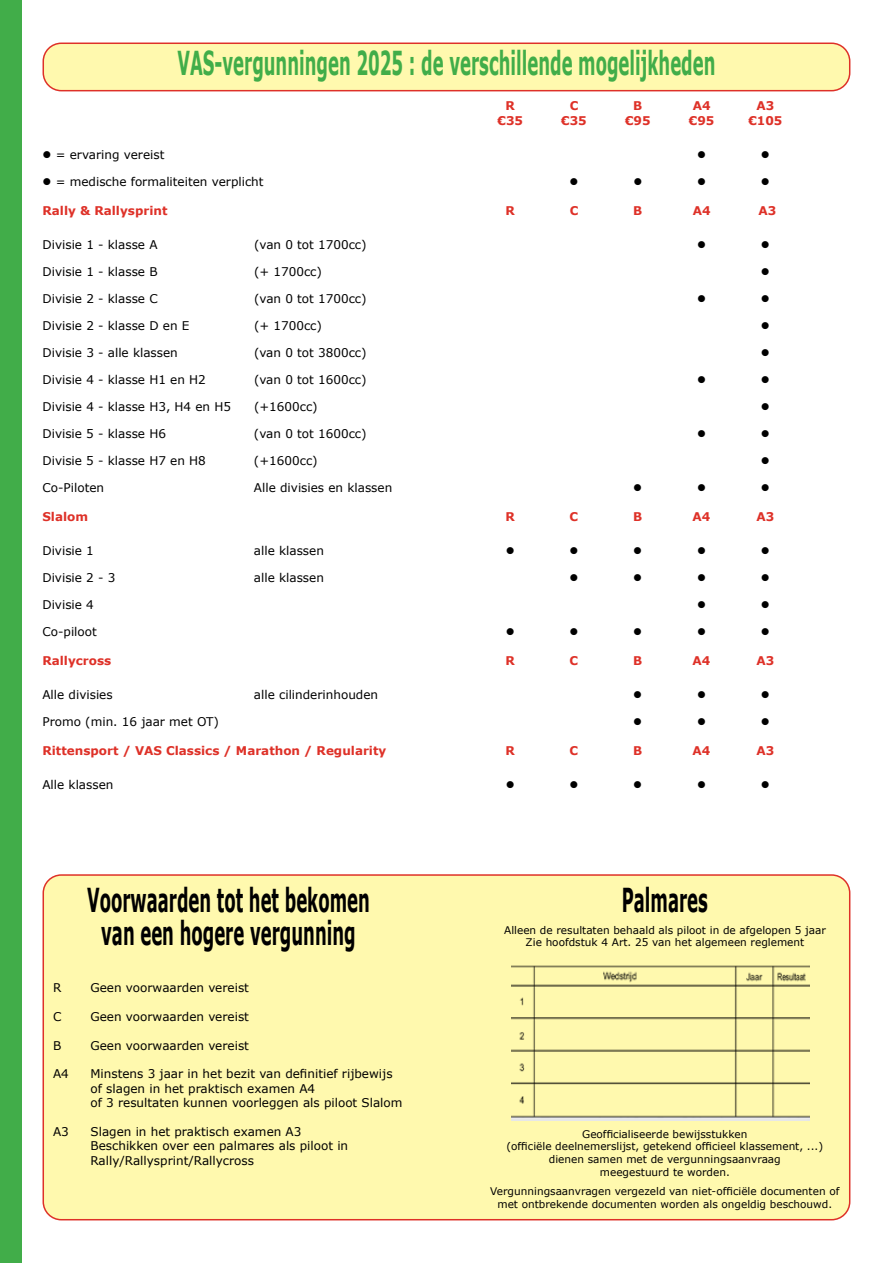
<style>
.page{position:relative;width:893px;height:1263px;background:#fff}
.page>*{position:absolute;margin:0;border:0;box-sizing:border-box;transform-origin:0 0}
.t1{font:700 33px/33px "Verdana";color:#000;text-align:center;scale:.5 1}
.t2{font:700 33px "Verdana";color:#41ad49;scale:.5 1}
.t3{font:12px/14.4px "Verdana";color:#000}
.t4{font:700 12px "Verdana";color:#de3128}
.t5{font:12px "Wingdings";color:#000}
.t6{font:10.5px/12.6px "Verdana";color:#000;text-align:center}
</style>
<div class="page">
<div style="left:43px;top:43px;width:807px;height:48px;background:#fff9ae;border-radius:18px"></div>
<div style="left:43px;top:43px;width:807px;height:48px;border:2px solid #de3128;border-radius:18px"></div>
<div style="left:43px;top:875px;width:807px;height:345px;background:#fff9ae;border-radius:18px"></div>
<div style="left:43px;top:874px;width:807px;height:346px;border:2px solid #de3128;border-radius:18px"></div>
<img style="left:511px;top:965px;width:298px;height:155px">
<div style="left:0;top:0;width:22px;height:1263px;background:#41ad49"></div>
<h1 class="t2" style="left:177px;top:42px;width:1078px">VAS-vergunningen 2025 : de verschillende mogelijkheden</h1>
<p class="t4" style="left:506px;top:98px;width:11px">R</p>
<p class="t4" style="left:570px;top:98px;width:10px">C</p>
<p class="t4" style="left:633px;top:98px;width:11px">B</p>
<p class="t4" style="left:693px;top:98px;width:19px">A4</p>
<p class="t4" style="left:756px;top:98px;width:19px">A3</p>
<p class="t4" style="left:497px;top:113px;width:27px">€35</p>
<p class="t4" style="left:561px;top:113px;width:27px">€35</p>
<p class="t4" style="left:625px;top:113px;width:27px">€95</p>
<p class="t4" style="left:689px;top:113px;width:27px">€95</p>
<p class="t4" style="left:748px;top:113px;width:36px">€105</p>
<p class="t3" style="left:43px;top:147px;width:123px">● = ervaring vereist</p>
<p class="t5" style="left:697px;top:148px;width:10px">●</p>
<p class="t5" style="left:761px;top:148px;width:10px">●</p>
<p class="t3" style="left:43px;top:174px;width:223px">● = medische formaliteiten verplicht</p>
<p class="t5" style="left:570px;top:175px;width:10px">●</p>
<p class="t5" style="left:633px;top:175px;width:10px">●</p>
<p class="t5" style="left:697px;top:175px;width:10px">●</p>
<p class="t5" style="left:761px;top:175px;width:10px">●</p>
<p class="t4" style="left:43px;top:203px;width:126px">Rally &amp; Rallysprint</p>
<p class="t4" style="left:506px;top:203px;width:11px">R</p>
<p class="t4" style="left:570px;top:203px;width:10px">C</p>
<p class="t4" style="left:633px;top:203px;width:11px">B</p>
<p class="t4" style="left:693px;top:203px;width:19px">A4</p>
<p class="t4" style="left:758px;top:203px;width:19px">A3</p>
<p class="t3" style="left:42px;top:237px;width:117px">Divisie 1 - klasse A</p>
<p class="t3" style="left:254px;top:237px;width:114px">(van 0 tot 1700cc)</p>
<p class="t5" style="left:697px;top:238px;width:10px">●</p>
<p class="t5" style="left:761px;top:238px;width:10px">●</p>
<p class="t3" style="left:42px;top:264px;width:117px">Divisie 1 - klasse B</p>
<p class="t3" style="left:254px;top:264px;width:69px">(+ 1700cc)</p>
<p class="t5" style="left:761px;top:265px;width:10px">●</p>
<p class="t3" style="left:42px;top:291px;width:117px">Divisie 2 - klasse C</p>
<p class="t3" style="left:254px;top:291px;width:114px">(van 0 tot 1700cc)</p>
<p class="t5" style="left:697px;top:292px;width:10px">●</p>
<p class="t5" style="left:761px;top:292px;width:10px">●</p>
<p class="t3" style="left:42px;top:318px;width:148px">Divisie 2 - klasse D en E</p>
<p class="t3" style="left:254px;top:318px;width:69px">(+ 1700cc)</p>
<p class="t5" style="left:761px;top:319px;width:10px">●</p>
<p class="t3" style="left:42px;top:345px;width:137px">Divisie 3 - alle klassen</p>
<p class="t3" style="left:254px;top:345px;width:114px">(van 0 tot 3800cc)</p>
<p class="t5" style="left:761px;top:346px;width:10px">●</p>
<p class="t3" style="left:42px;top:372px;width:165px">Divisie 4 - klasse H1 en H2</p>
<p class="t3" style="left:254px;top:372px;width:114px">(van 0 tot 1600cc)</p>
<p class="t5" style="left:697px;top:373px;width:10px">●</p>
<p class="t5" style="left:761px;top:373px;width:10px">●</p>
<p class="t3" style="left:42px;top:399px;width:190px">Divisie 4 - klasse H3, H4 en H5</p>
<p class="t3" style="left:254px;top:399px;width:65px">(+1600cc)</p>
<p class="t5" style="left:761px;top:400px;width:10px">●</p>
<p class="t3" style="left:42px;top:426px;width:125px">Divisie 5 - klasse H6</p>
<p class="t3" style="left:254px;top:426px;width:114px">(van 0 tot 1600cc)</p>
<p class="t5" style="left:697px;top:427px;width:10px">●</p>
<p class="t5" style="left:761px;top:427px;width:10px">●</p>
<p class="t3" style="left:42px;top:453px;width:165px">Divisie 5 - klasse H7 en H8</p>
<p class="t3" style="left:254px;top:453px;width:65px">(+1600cc)</p>
<p class="t5" style="left:761px;top:454px;width:10px">●</p>
<p class="t3" style="left:42px;top:480px;width:63px">Co-Piloten</p>
<p class="t3" style="left:254px;top:480px;width:140px">Alle divisies en klassen</p>
<p class="t5" style="left:633px;top:481px;width:10px">●</p>
<p class="t5" style="left:697px;top:481px;width:10px">●</p>
<p class="t5" style="left:761px;top:481px;width:10px">●</p>
<p class="t4" style="left:42px;top:509px;width:47px">Slalom</p>
<p class="t4" style="left:505px;top:509px;width:11px">R</p>
<p class="t4" style="left:570px;top:509px;width:10px">C</p>
<p class="t4" style="left:633px;top:509px;width:11px">B</p>
<p class="t4" style="left:693px;top:509px;width:19px">A4</p>
<p class="t4" style="left:756px;top:509px;width:19px">A3</p>
<p class="t3" style="left:42px;top:543px;width:53px">Divisie 1</p>
<p class="t3" style="left:254px;top:543px;width:72px">alle klassen</p>
<p class="t5" style="left:506px;top:544px;width:10px">●</p>
<p class="t5" style="left:569px;top:544px;width:10px">●</p>
<p class="t5" style="left:633px;top:544px;width:10px">●</p>
<p class="t5" style="left:697px;top:544px;width:10px">●</p>
<p class="t5" style="left:761px;top:544px;width:10px">●</p>
<p class="t3" style="left:42px;top:570px;width:75px">Divisie 2 - 3</p>
<p class="t3" style="left:254px;top:570px;width:72px">alle klassen</p>
<p class="t5" style="left:569px;top:571px;width:10px">●</p>
<p class="t5" style="left:633px;top:571px;width:10px">●</p>
<p class="t5" style="left:697px;top:571px;width:10px">●</p>
<p class="t5" style="left:761px;top:571px;width:10px">●</p>
<p class="t3" style="left:42px;top:597px;width:53px">Divisie 4</p>
<p class="t5" style="left:697px;top:598px;width:10px">●</p>
<p class="t5" style="left:761px;top:598px;width:10px">●</p>
<p class="t3" style="left:42px;top:624px;width:56px">Co-piloot</p>
<p class="t5" style="left:506px;top:625px;width:10px">●</p>
<p class="t5" style="left:569px;top:625px;width:10px">●</p>
<p class="t5" style="left:633px;top:625px;width:10px">●</p>
<p class="t5" style="left:697px;top:625px;width:10px">●</p>
<p class="t5" style="left:761px;top:625px;width:10px">●</p>
<p class="t4" style="left:42px;top:653px;width:70px">Rallycross</p>
<p class="t4" style="left:505px;top:653px;width:11px">R</p>
<p class="t4" style="left:570px;top:653px;width:10px">C</p>
<p class="t4" style="left:633px;top:653px;width:11px">B</p>
<p class="t4" style="left:693px;top:653px;width:19px">A4</p>
<p class="t4" style="left:756px;top:653px;width:19px">A3</p>
<p class="t3" style="left:42px;top:687px;width:72px">Alle divisies</p>
<p class="t3" style="left:254px;top:687px;width:126px">alle cilinderinhouden</p>
<p class="t5" style="left:633px;top:688px;width:10px">●</p>
<p class="t5" style="left:697px;top:688px;width:10px">●</p>
<p class="t5" style="left:761px;top:688px;width:10px">●</p>
<p class="t3" style="left:42px;top:714px;width:178px">Promo (min. 16 jaar met OT)</p>
<p class="t5" style="left:633px;top:715px;width:10px">●</p>
<p class="t5" style="left:697px;top:715px;width:10px">●</p>
<p class="t5" style="left:761px;top:715px;width:10px">●</p>
<p class="t4" style="left:42px;top:743px;width:345px">Rittensport / VAS Classics / Marathon / Regularity</p>
<p class="t4" style="left:505px;top:743px;width:11px">R</p>
<p class="t4" style="left:570px;top:743px;width:10px">C</p>
<p class="t4" style="left:633px;top:743px;width:11px">B</p>
<p class="t4" style="left:693px;top:743px;width:19px">A4</p>
<p class="t4" style="left:756px;top:743px;width:19px">A3</p>
<p class="t3" style="left:42px;top:777px;width:73px">Alle klassen</p>
<p class="t5" style="left:506px;top:778px;width:10px">●</p>
<p class="t5" style="left:569px;top:778px;width:10px">●</p>
<p class="t5" style="left:633px;top:778px;width:10px">●</p>
<p class="t5" style="left:697px;top:778px;width:10px">●</p>
<p class="t5" style="left:761px;top:778px;width:10px">●</p>
<h1 class="t1" style="left:87px;top:882px;width:567px">Voorwaarden tot het bekomen van een hogere vergunning</h1>
<h1 class="t1" style="left:622px;top:882px;width:174px">Palmares</h1>
<p class="t6" style="left:504px;top:923px;width:323px">Alleen de resultaten behaald als piloot in de afgelopen 5 jaar<br>Zie hoofdstuk 4 Art. 25 van het algemeen reglement</p>
<p class="t3" style="left:53px;top:980px;width:10px">R</p>
<p class="t3" style="left:91px;top:980px;width:160px">Geen voorwaarden vereist</p>
<p class="t3" style="left:53px;top:1009px;width:10px">C</p>
<p class="t3" style="left:91px;top:1009px;width:160px">Geen voorwaarden vereist</p>
<p class="t3" style="left:53px;top:1038px;width:10px">B</p>
<p class="t3" style="left:91px;top:1038px;width:160px">Geen voorwaarden vereist</p>
<p class="t3" style="left:53px;top:1067px;width:17px">A4</p>
<p class="t3" style="left:91px;top:1067px;width:314px">Minstens 3 jaar in het bezit van definitief rijbewijs of slagen in het praktisch examen A4<br>of 3 resultaten kunnen voorleggen als piloot Slalom</p>
<p class="t3" style="left:53px;top:1124px;width:17px">A3</p>
<p class="t3" style="left:91px;top:1124px;width:259px">Slagen in het praktisch examen A3<br>Beschikken over een palmares als piloot in<br>Rally/Rallysprint/Rallycross</p>
<p class="t6" style="left:506px;top:1127px;width:318px">Geofficialiseerde bewijsstukken<br>(officiële deelnemerslijst, getekend officieel klassement, ...) dienen samen met de vergunningsaanvraag<br>meegestuurd te worden.</p>
<p class="t6" style="left:490px;top:1185px;width:351px">Vergunningsaanvragen vergezeld van niet-officiële documenten of met ontbrekende documenten worden als ongeldig beschouwd.</p>
</div>
